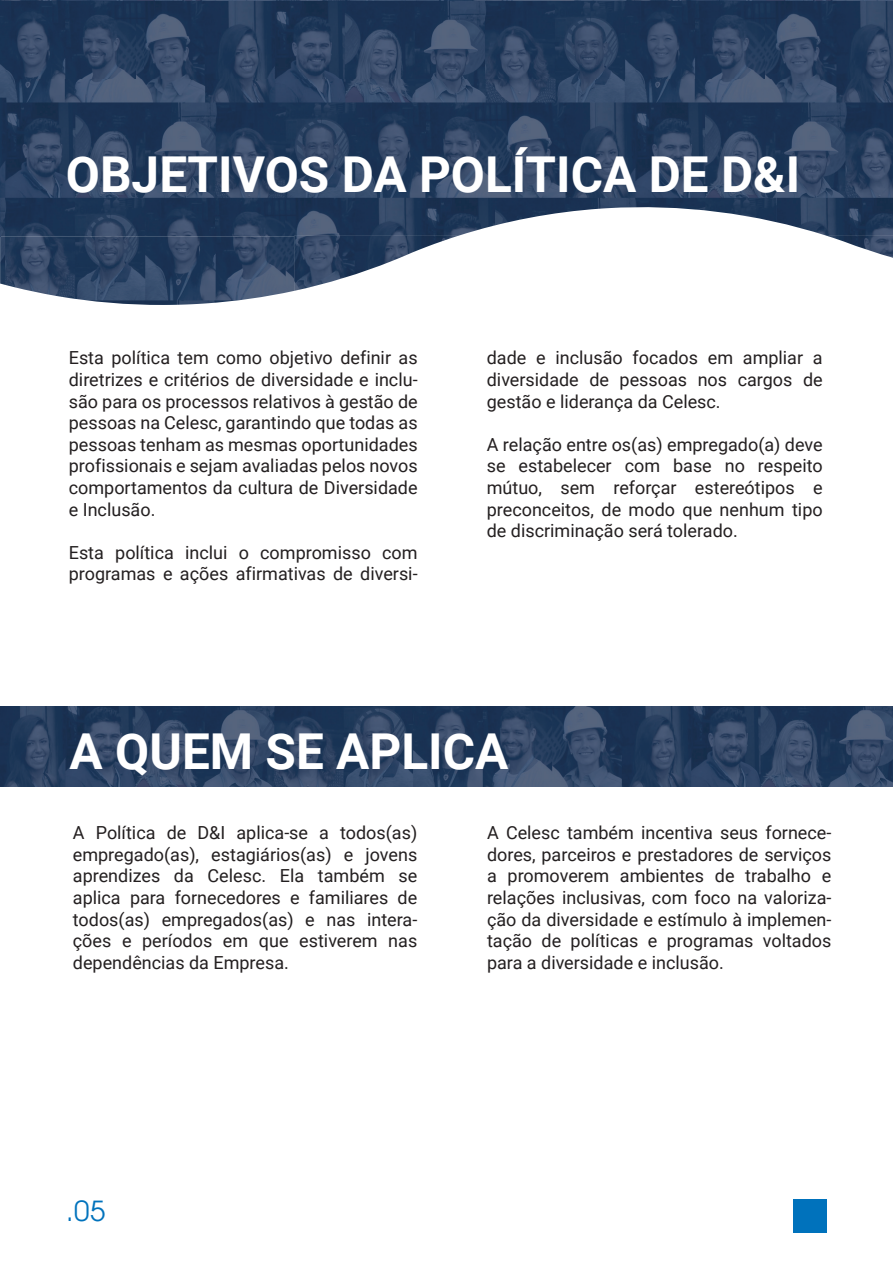
<style>
.page{position:relative;width:893px;height:1263px;background:#fff}
.page>*{position:absolute;margin:0;border:0;box-sizing:border-box;transform-origin:0 0}
.t1{font:700 49.5px "Roboto";color:#fff}
.t2{font:28.35px "Avant Guard Regular SWFTE";color:#0072bc}
.t3{font:18px/21.6px "Roboto";color:#231f20;text-align:justify}
</style>
<div class="page">
<img style="left:0;top:0;width:893px;height:236px">
<img style="left:0;top:236px;width:198px;height:69px">
<img style="left:294px;top:236px;width:599px;height:55px">
<img style="left:0;top:706px;width:893px;height:80px">
<div style="left:793px;top:1199px;width:34px;height:34px;background:#0072bc"></div>
<h1 class="t1" style="left:66px;top:140px;width:736px">OBJETIVOS DA POLÍTICA DE D&amp;I</h1>
<p class="t3" style="left:69px;top:347px;width:350px">Esta política tem como objetivo definir as diretrizes e critérios de diversidade e inclu&shy;são para os processos relativos à gestão de pessoas na Celesc, garantindo que todas as pessoas tenham as mesmas oportunidades profissionais e sejam avaliadas pelos novos comportamentos da cultura de Diversidade e Inclusão.</p>
<p class="t3" style="left:69px;top:541px;width:350px">Esta política inclui o compromisso com programas e ações afirmativas de diversi-</p>
<p class="t3" style="left:487px;top:347px;width:337px">dade e inclusão focados em ampliar a diversidade de pessoas nos cargos de gestão e liderança da Celesc.</p>
<p class="t3" style="left:487px;top:433px;width:337px">A relação entre os(as) empregado(a) deve se estabelecer com base no respeito mútuo, sem reforçar estereótipos e preconceitos, de modo que nenhum tipo de discriminação será tolerado.</p>
<h1 class="t1" style="left:70px;top:717px;width:440px">A QUEM SE APLICA</h1>
<p class="t3" style="left:73px;top:821px;width:346px">A Política de D&amp;I aplica-se a todos(as) empregado(as), estagiários(as) e jovens aprendizes da Celesc. Ela também se aplica para fornecedores e familiares de todos(as) empregados(as) e nas intera&shy;ções e períodos em que estiverem nas dependências da Empresa.</p>
<p class="t3" style="left:487px;top:821px;width:346px">A Celesc também incentiva seus fornece&shy;dores, parceiros e prestadores de serviços a promoverem ambientes de trabalho e relações inclusivas, com foco na valoriza&shy;ção da diversidade e estímulo à implemen&shy;tação de políticas e programas voltados para a diversidade e inclusão.</p>
<h2 class="t2" style="left:66px;top:1193px;width:41px">.05</h2>
</div>
